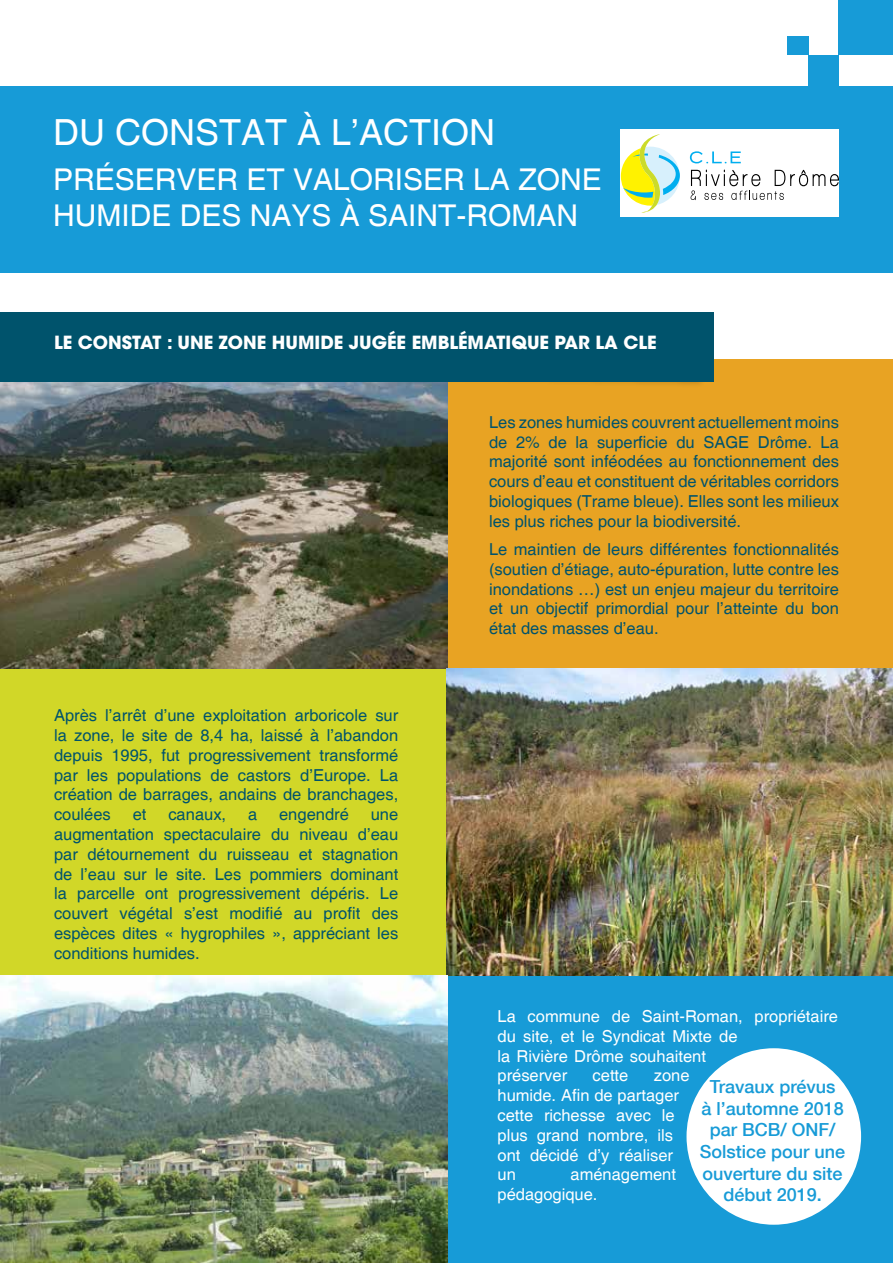
<style>
.page{position:relative;width:893px;height:1263px;background:#fff}
.page>*{position:absolute;margin:0;border:0;box-sizing:border-box;transform-origin:0 0}
.t1{font:36px "Helvetica";color:#fff}
.t2{font:30px/36px "Helvetica";color:#fff}
.t3{font:500 18px/21.6px "Helvetica Neue";color:#179bd7;text-align:center}
.t4{font:700 18px "ITC Avant Garde Std";color:#fff}
.t5{font:16.5px/19.8px "Helvetica";color:#00536c;text-align:justify}
.t6{font:16.5px/19.8px "Helvetica";color:#fff}
</style>
<div class="page">
<div style="left:0;top:359px;width:893px;height:309px;background:#e8a323"></div>
<div style="left:0;top:668px;width:893px;height:309px;background:#d1d728"></div>
<div style="left:0;top:976px;width:893px;height:287px;background:#179bd7"></div>
<img style="left:0;top:382px;width:448px;height:287px">
<img style="left:298px;top:382px;width:404px;height:7px">
<div style="left:0;top:313px;width:713px;height:69px;background:#00536c"></div>
<div style="left:839px;top:0;width:54px;height:54px;background:#179bd7"></div>
<div style="left:808px;top:55px;width:31px;height:30px;background:#179bd7"></div>
<div style="left:787px;top:36px;width:21px;height:19px;background:#179bd7"></div>
<div style="left:686px;top:1048px;width:175px;height:177px;background:#fff;border-radius:50%"></div>
<img style="left:446px;top:668px;width:447px;height:308px">
<img style="left:0;top:976px;width:448px;height:287px">
<div style="left:0;top:86px;width:893px;height:187px;background:#179bd7"></div>
<div style="left:621px;top:130px;width:218px;height:87px;background:#fff"></div>
<svg style="left:691px;top:170px;width:148px;height:30px"></svg>
<svg style="left:621px;top:134px;width:59px;height:79px"></svg>
<svg style="left:690px;top:151px;width:51px;height:12px"></svg>
<h1 class="t1" style="left:53px;top:112px;width:444px">DU CONSTAT À L’ACTION</h1>
<h2 class="t2" style="left:53px;top:162px;width:550px">PRÉSERVER ET VALORISER LA ZONE<br>HUMIDE DES NAYS À SAINT-ROMAN</h2>
<p class="t4" style="left:54px;top:331px;width:604px">LE CONSTAT : UNE ZONE HUMIDE JUGÉE EMBLÉMATIQUE PAR LA CLE</p>
<p class="t5" style="left:54px;top:706px;width:346px">Après l’arrêt d’une exploitation arboricole sur la zone, le site de 8,4 ha, laissé à l’abandon depuis 1995, fut progressivement transformé par les populations de castors d’Europe. La création de barrages, andains de branchages, coulées</p>
<p class="t5" style="left:133px;top:805px;width:15px">et</p>
<p class="t5" style="left:168px;top:805px;width:59px">canaux,</p>
<p class="t5" style="left:248px;top:805px;width:11px">a</p>
<p class="t5" style="left:279px;top:805px;width:71px">engendré</p>
<p class="t5" style="left:54px;top:805px;width:346px;text-indent:317px">une augmentation spectaculaire du niveau d’eau par détournement du ruisseau et stagnation de l’eau sur le site. Les pommiers dominant la parcelle ont progressivement dépéris. Le couvert végétal s’est modifié au profit des espèces dites « hygrophiles », appréciant les conditions humides.</p>
<p class="t5" style="left:489px;top:413px;width:351px">Les zones humides couvrent actuellement moins de 2% de la superficie du SAGE Drôme. La majorité sont inféodées au fonctionnement des cours d’eau et constituent de véritables corridors biologiques (Trame bleue). Elles sont les milieux les plus riches pour la biodiversité.</p>
<p class="t5" style="left:489px;top:540px;width:351px">Le maintien de leurs différentes fonctionnalités (soutien d’étiage, auto-épuration, lutte contre les inondations …) est un enjeu majeur du territoire et un objectif primordial pour l’atteinte du bon état des masses d’eau.</p>
<p class="t6" style="left:497px;top:1007px;width:342px">La commune de Saint-Roman, propriétaire du site, et le Syndicat Mixte de<br>la Rivière Drôme souhaitent<br>préserver</p>
<p class="t6" style="left:593px;top:1066px;width:37px">cette</p>
<p class="t6" style="left:497px;top:1066px;width:193px;text-indent:156px">zone humide. Afin de partager cette richesse avec le plus grand nombre, ils ont décidé d’y réaliser un</p>
<p class="t3" style="left:700px;top:1075px;width:147px">Travaux prévus<br>à l’automne 2018 par BCB/ ONF/<br>Solstice pour une ouverture du site début 2019.</p>
<p class="t6" style="left:497px;top:1165px;width:180px;text-indent:73px">aménagement pédagogique.</p>
</div>
